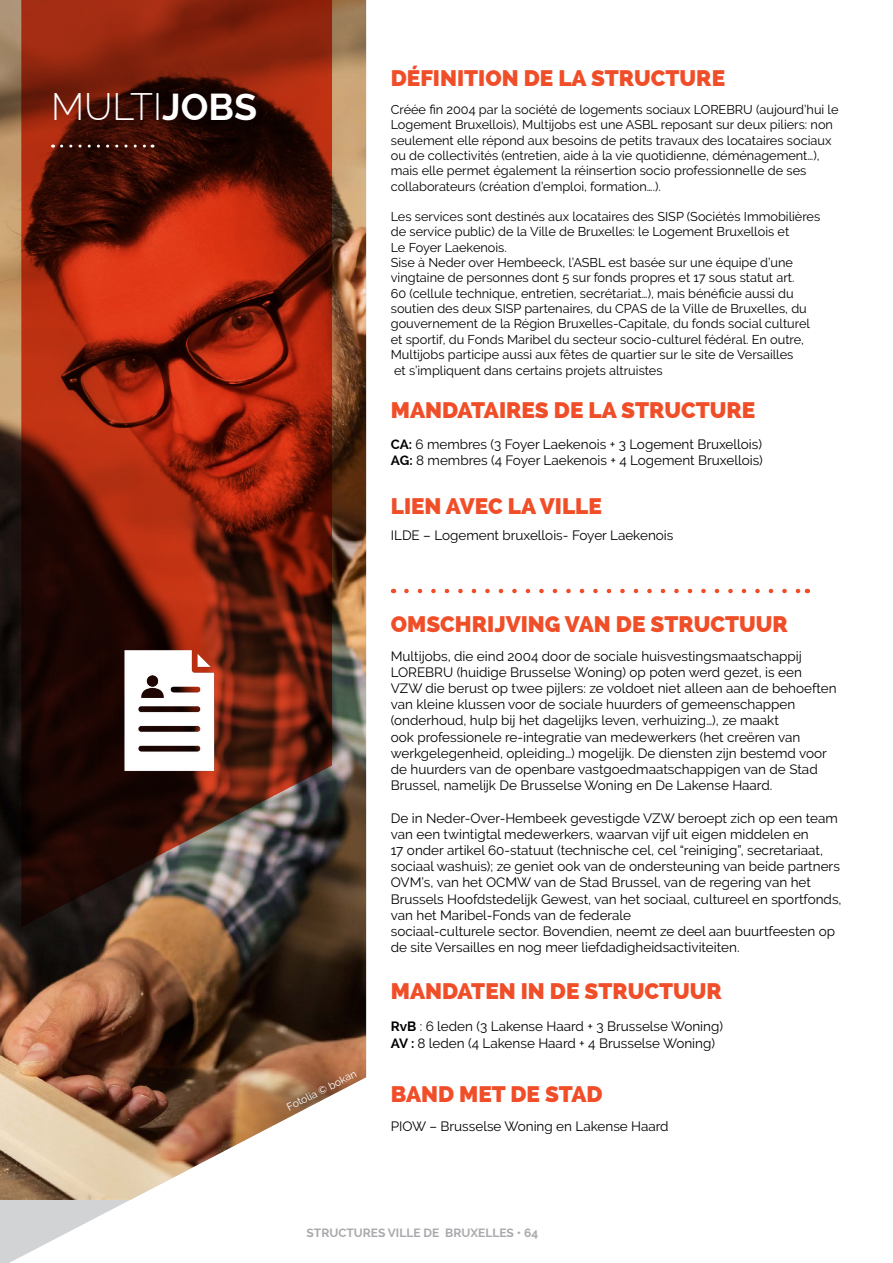
<style>
.page{position:relative;width:893px;height:1263px;background:#fff}
.page>*{position:absolute;margin:0;border:0;box-sizing:border-box;transform-origin:0 0}
.t1{font:300 37.5px "Raleway";color:#fff}
.t2{font:800 22.5px "Raleway";color:#f04e29}
.t3{font:13.5px/16.2px "Raleway";color:#000}
.t4{font:12.75px/15.5px "Raleway";color:#000}
.t5{font:700 12px "Raleway";color:#a7a9ac}
.t6{font:10.5px "Raleway";color:#fff}
.s1{font-weight:700}
</style>
<div class="page">
<svg style="left:0;top:1200px;width:130px;height:63px;fill:#d1d3d4"></svg>
<img style="left:0;top:0;width:366px;height:1200px">
<svg style="left:21px;top:0;width:311px;height:927px;background:#6f2111"></svg>
<img style="left:98px;top:644px;width:139px;height:132px">
<svg style="left:406px;top:589px;width:394px;height:4px"></svg>
<svg style="left:62px;top:145px;width:91px;height:3px"></svg>
<h1 class="t1" style="left:51px;top:84px;width:208px">MULTI<span class="s1">JOBS</span></h1>
<p class="t6" style="left:285px;top:1102px;width:78px;rotate:-27deg">Fotolia © bokan</p>
<h2 class="t2" style="left:391px;top:65px;width:336px">DÉFINITION DE LA STRUCTURE</h2>
<p class="t4" style="left:391px;top:102px;width:449px">Créée fin 2004 par la société de logements sociaux LOREBRU (aujourd’hui le Logement Bruxellois), Multijobs est une ASBL reposant sur deux piliers: non seulement elle répond aux besoins de petits travaux des locataires sociaux ou de collectivités (entretien, aide à la vie quotidienne, déménagement…), mais elle permet également la réinsertion socio professionnelle de ses collaborateurs (création d’emploi, formation….).</p>
<p class="t4" style="left:391px;top:209px;width:431px">Les services sont destinés aux locataires des SISP (Sociétés Immobilières de service public) de la Ville de Bruxelles: le Logement Bruxellois et<br>Le Foyer Laekenois.<br>Sise à Neder over Hembeeck, l’ASBL est basée sur une équipe d’une vingtaine de personnes dont 5 sur fonds propres et 17 sous statut art.<br>60 (cellule technique, entretien, secrétariat…), mais bénéficie aussi du soutien des deux SISP partenaires, du CPAS de la Ville de Bruxelles, du gouvernement de la Région Bruxelles-Capitale, du fonds social culturel et sportif, du Fonds Maribel du secteur socio-culturel fédéral. En outre, Multijobs participe aussi aux fêtes de quartier sur le site de Versailles<br>et s’impliquent dans certains projets altruistes</p>
<h2 class="t2" style="left:391px;top:397px;width:366px">MANDATAIRES DE LA STRUCTURE</h2>
<p class="t3" style="left:391px;top:436px;width:374px"><span class="s1">CA:</span> 6 membres (3 Foyer Laekenois + 3 Logement Bruxellois)<br><span class="s1">AG:</span> 8 membres (4 Foyer Laekenois + 4 Logement Bruxellois)</p>
<h2 class="t2" style="left:391px;top:493px;width:213px">LIEN AVEC LA VILLE</h2>
<p class="t3" style="left:391px;top:527px;width:284px">ILDE – Logement bruxellois- Foyer Laekenois</p>
<h2 class="t2" style="left:391px;top:611px;width:399px">OMSCHRIJVING VAN DE STRUCTUUR</h2>
<p class="t3" style="left:391px;top:648px;width:447px">Multijobs, die eind 2004 door de sociale huisvestingsmaatschappij LOREBRU (huidige Brusselse Woning) op poten werd gezet, is een VZW die berust op twee pijlers: ze voldoet niet alleen aan de behoeften van kleine klussen voor de sociale huurders of gemeenschappen (onderhoud, hulp bij het dagelijks leven, verhuizing…), ze maakt<br>ook professionele re-integratie van medewerkers (het creëren van werkgelegenheid, opleiding…) mogelijk. De diensten zijn bestemd voor de huurders van de openbare vastgoedmaatschappigen van de Stad Brussel, namelijk De Brusselse Woning en De Lakense Haard.</p>
<p class="t3" style="left:391px;top:810px;width:452px">De in Neder-Over-Hembeek gevestigde VZW beroept zich op een team van een twintigtal medewerkers, waarvan vijf uit eigen middelen en<br>17 onder artikel 60-statuut (technische cel, cel “reiniging”, secretariaat, sociaal washuis); ze geniet ook van de ondersteuning van beide partners OVM’s, van het OCMW van de Stad Brussel, van de regering van het Brussels Hoofdstedelijk Gewest, van het sociaal, cultureel en sportfonds, van het Maribel-Fonds van de federale<br>sociaal-culturele sector. Bovendien, neemt ze deel aan buurtfeesten op de site Versailles en nog meer liefdadigheidsactiviteiten.</p>
<h2 class="t2" style="left:391px;top:978px;width:333px">MANDATEN IN DE STRUCTUUR</h2>
<p class="t3" style="left:391px;top:1018px;width:334px"><span class="s1">RvB</span> : 6 leden (3 Lakense Haard + 3 Brusselse Woning)<br><span class="s1">AV :</span> 8 leden (4 Lakense Haard + 4 Brusselse Woning)</p>
<h2 class="t2" style="left:391px;top:1081px;width:213px">BAND MET DE STAD</h2>
<p class="t3" style="left:391px;top:1118px;width:279px">PIOW – Brusselse Woning en Lakense Haard</p>
<p class="t5" style="left:307px;top:1226px;width:233px">STRUCTURES VILLE DE BRUXELLES • 64</p>
</div>
